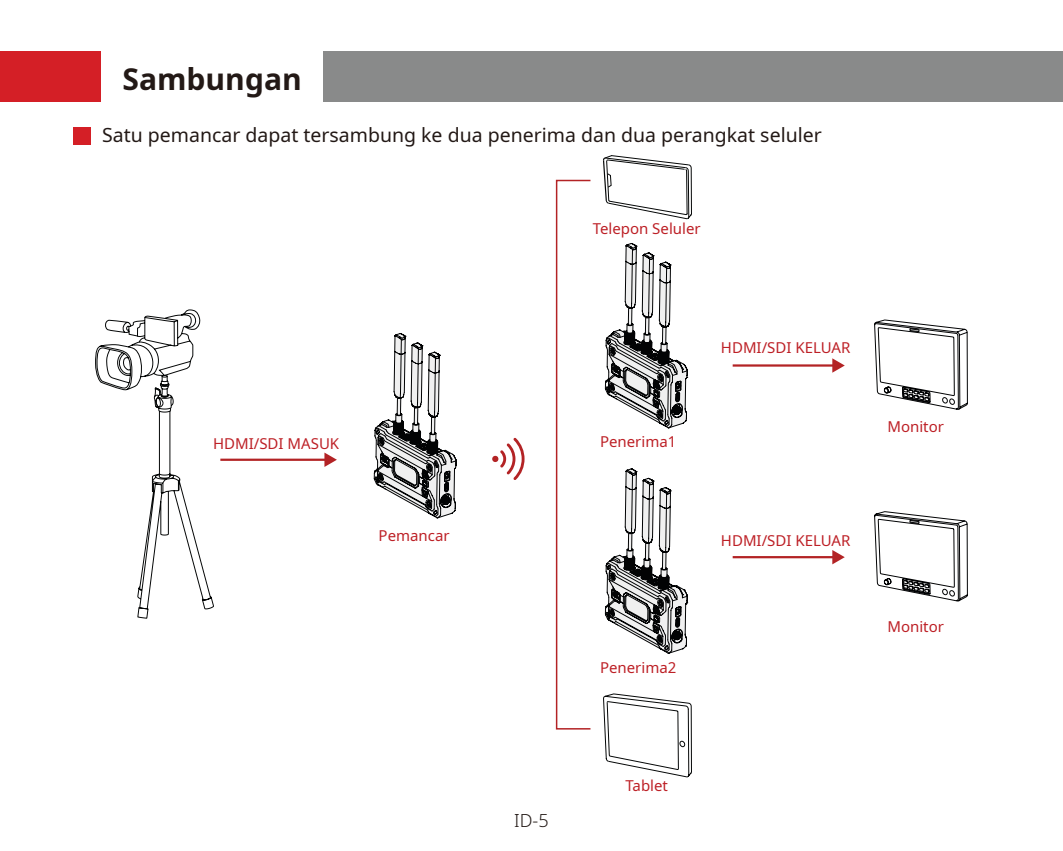
<style>
.page{position:relative;width:1063px;height:851px;background:#fff}
.page>*{position:absolute;margin:0;border:0;box-sizing:border-box;transform-origin:0 0}
.标题{font:700 30px "Noto Sans";color:#231916}
.正文_6_5pt{font:19.5px "Noto Sans";color:#231916}
.t1{font:300 18px "Noto Sans";color:#231916}
.正文_6_5pt-2{font:15px "Noto Sans";color:#bd2026}
</style>
<div class="page">
<div style="left:0;top:51px;width:102px;height:51px;background:#d41f26"></div>
<div style="left:103px;top:51px;width:960px;height:51px;background:#898a8a"></div>
<svg style="left:492px;top:437px;width:33px;height:43px"></svg>
<svg style="left:95px;top:309px;width:119px;height:309px"></svg>
<hr style="left:220px;top:458px;width:107px;height:3px;background:#b32325">
<svg style="left:324px;top:452px;width:13px;height:15px"></svg>
<svg style="left:374px;top:333px;width:83px;height:185px"></svg>
<svg style="left:874px;top:319px;width:94px;height:91px"></svg>
<div style="left:556px;top:180px;width:35px;height:549px;border:2px solid #b32325"></div>
<svg style="left:603px;top:693px;width:89px;height:84px"></svg>
<svg style="left:603px;top:155px;width:89px;height:64px"></svg>
<hr style="left:733px;top:364px;width:101px;height:2px;background:#b32325">
<svg style="left:832px;top:358px;width:13px;height:14px"></svg>
<svg style="left:874px;top:511px;width:94px;height:90px"></svg>
<hr style="left:733px;top:556px;width:101px;height:2px;background:#b32325">
<svg style="left:832px;top:550px;width:13px;height:14px"></svg>
<svg style="left:605px;top:243px;width:83px;height:185px"></svg>
<svg style="left:605px;top:468px;width:83px;height:185px"></svg>
<div style="left:101px;top:42px;width:222px;height:70px;background:#fff"></div>
<div style="left:74px;top:128px;width:17px;height:17px;background:#d41f26"></div>
<p class="标题" style="left:123px;top:58px;width:181px">Sambungan</p>
<p class="正文_6_5pt" style="left:102px;top:121px;width:721px">Satu pemancar dapat tersambung ke dua penerima dan dua perangkat seluler</p>
<p class="正文_6_5pt-2" style="left:593px;top:218px;width:109px">Telepon Seluler</p>
<p class="正文_6_5pt-2" style="left:213px;top:433px;width:128px">HDMI/SDI MASUK</p>
<p class="正文_6_5pt-2" style="left:379px;top:525px;width:73px">Pemancar</p>
<p class="正文_6_5pt-2" style="left:600px;top:431px;width:78px">Penerima1</p>
<p class="正文_6_5pt-2" style="left:600px;top:657px;width:78px">Penerima2</p>
<p class="正文_6_5pt-2" style="left:721px;top:337px;width:131px">HDMI/SDI KELUAR</p>
<p class="正文_6_5pt-2" style="left:887px;top:416px;width:58px">Monitor</p>
<p class="正文_6_5pt-2" style="left:721px;top:529px;width:131px">HDMI/SDI KELUAR</p>
<p class="正文_6_5pt-2" style="left:887px;top:616px;width:58px">Monitor</p>
<p class="t1" style="left:514px;top:807px;width:36px">ID-5</p>
<p class="正文_6_5pt-2" style="left:625px;top:775px;width:44px">Tablet</p>
</div>
